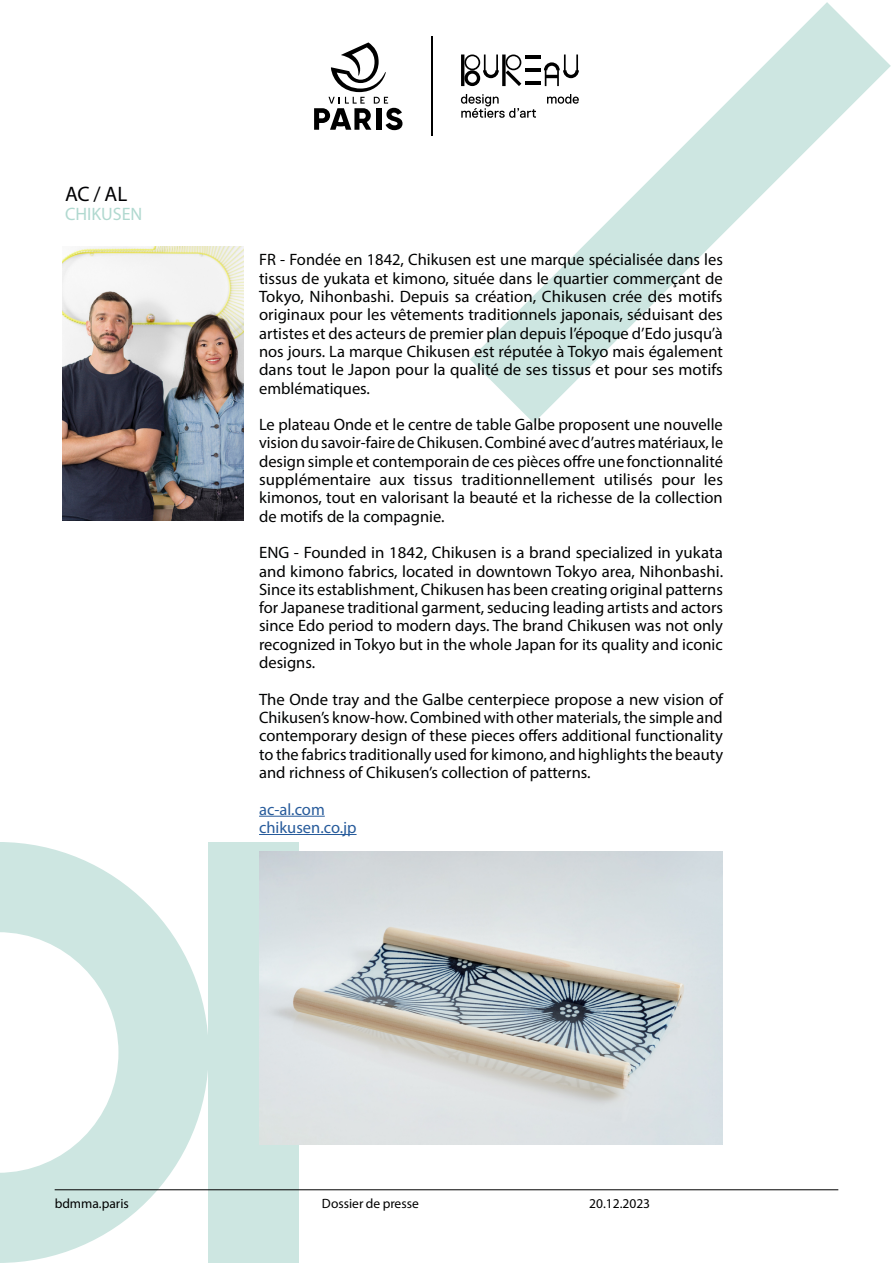
<style>
.page{position:relative;width:893px;height:1263px;background:#fff}
.page>*{position:absolute;margin:0;border:0;box-sizing:border-box;transform-origin:0 0}
.t1{font:21px "Myriad Pro";color:#000003}
.t2{font:18px "Myriad Pro";color:#b1d9d0}
.t3{font:16.5px/18.3px "Myriad Pro";color:#010202;text-align:justify}
.t4{font:16.5px/18.3px "Myriad Pro";color:#275b9b}
.t5{font:13.5px "Myriad Pro";color:#000}
</style>
<div class="page">
<div style="left:209px;top:842px;width:90px;height:421px;background:#cde6e1"></div>
<svg style="left:0;top:842px;width:209px;height:421px;fill:#cde6e1"></svg>
<svg style="left:470px;top:2px;width:421px;height:421px"></svg>
<hr style="left:259px;top:816px;width:66px;height:1px;background:#275b9b">
<hr style="left:259px;top:834px;width:98px;height:1px;background:#275b9b">
<hr style="left:55px;top:1189px;width:783px;height:1px;background:#000">
<svg style="left:314px;top:42px;width:88px;height:88px"></svg>
<hr style="left:431px;top:37px;width:1px;height:99px;background:#000">
<svg style="left:461px;top:94px;width:75px;height:24px"></svg>
<svg style="left:547px;top:94px;width:32px;height:10px"></svg>
<svg style="left:461px;top:55px;width:60px;height:31px"></svg>
<hr style="left:525px;top:56px;width:15px;height:3px;background:#000">
<hr style="left:525px;top:82px;width:15px;height:3px;background:#000">
<hr style="left:525px;top:69px;width:15px;height:3px;background:#000">
<svg style="left:544px;top:55px;width:35px;height:31px"></svg>
<img style="left:63px;top:247px;width:181px;height:273px">
<img style="left:259px;top:851px;width:464px;height:293px">
<p class="t1" style="left:65px;top:181px;width:64px">AC / AL</p>
<p class="t2" style="left:65px;top:202px;width:79px">CHIKUSEN</p>
<p class="t3" style="left:259px;top:250px;width:465px">FR - Fondée en 1842, Chikusen est une marque spécialisée dans les tissus de yukata et kimono, située dans le quartier commerçant de Tokyo, Nihonbashi. Depuis sa création, Chikusen crée des motifs originaux pour les vêtements traditionnels japonais, séduisant des artistes et des acteurs de premier plan depuis l’époque d’Edo jusqu’à nos jours. La marque Chikusen est réputée à Tokyo mais également dans tout le Japon pour la qualité de ses tissus et pour ses motifs emblématiques.</p>
<p class="t3" style="left:259px;top:415px;width:465px">Le plateau Onde et le centre de table Galbe proposent une nouvelle vision du savoir-faire de Chikusen. Combiné avec d’autres matériaux, le design simple et contemporain de ces pièces offre une fonctionnalité supplémentaire aux tissus traditionnellement utilisés pour les kimonos, tout en valorisant la beauté et la richesse de la collection de motifs de la compagnie.</p>
<p class="t3" style="left:259px;top:543px;width:466px">ENG - Founded in 1842, Chikusen is a brand specialized in yukata and kimono fabrics, located in downtown Tokyo area, Nihonbashi.<br>Since its establishment, Chikusen has been creating original patterns for Japanese traditional garment, seducing leading artists and actors since Edo period to modern days. The brand Chikusen was not only recognized in Tokyo but in the whole Japan for its quality and iconic designs.</p>
<p class="t3" style="left:259px;top:690px;width:465px">The Onde tray and the Galbe centerpiece propose a new vision of Chikusen’s know-how. Combined with other materials, the simple and contemporary design of these pieces offers additional functionality to the fabrics traditionally used for kimono, and highlights the beauty and richness of Chikusen’s collection of patterns.</p>
<p class="t4" style="left:259px;top:799px;width:99px">ac-al.com chikusen.co.jp</p>
<p class="t5" style="left:55px;top:1195px;width:76px">bdmma.paris</p>
<p class="t5" style="left:322px;top:1195px;width:98px">Dossier de presse</p>
<p class="t5" style="left:589px;top:1195px;width:62px">20.12.2023</p>
</div>
